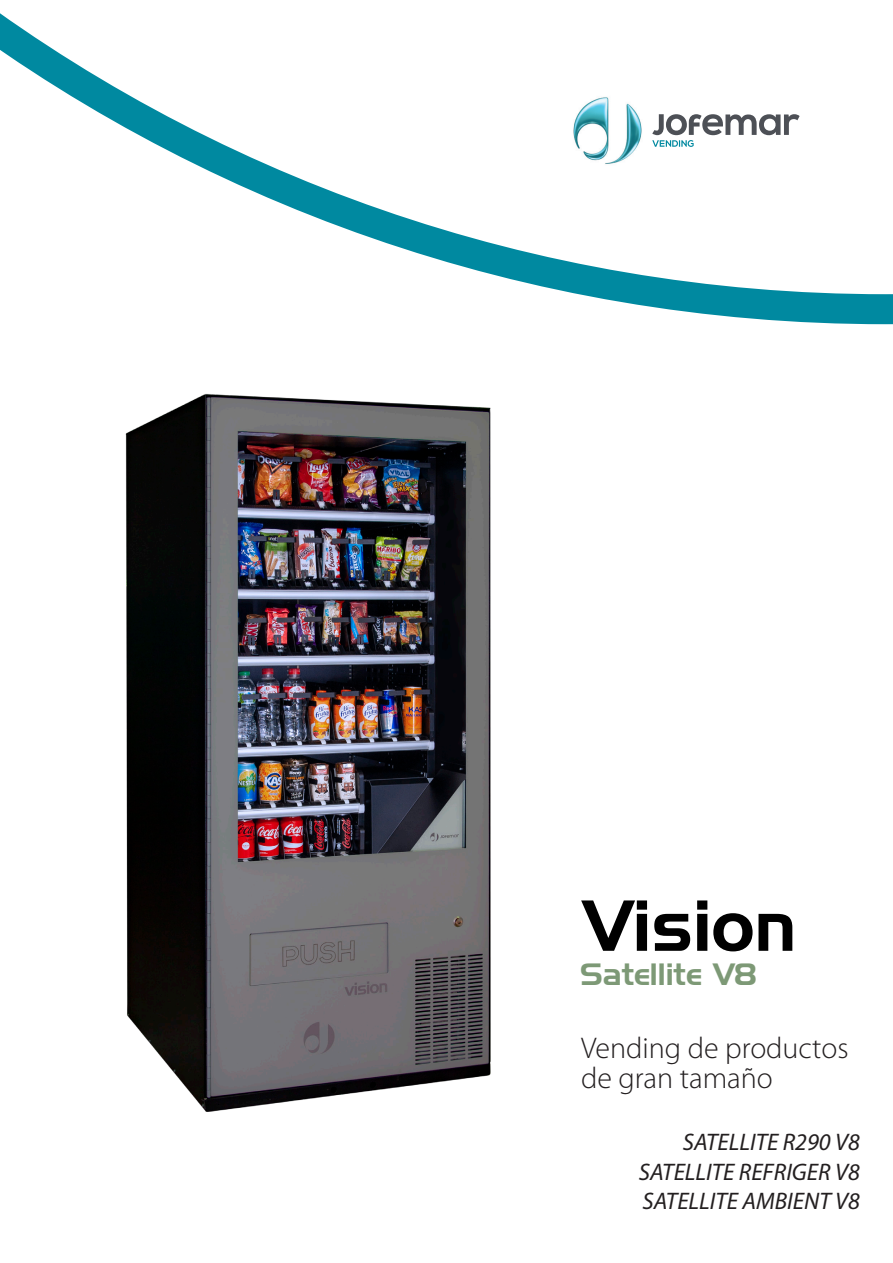
<style>
.page{position:relative;width:893px;height:1263px;background:#fff}
.page>*{position:absolute;margin:0;border:0;box-sizing:border-box;transform-origin:0 0}
.t1{font:300 30px "Myriad Pro";color:#231f20}
.t2{font:30px "Handel Gothic BT";color:#7d9976}
.t3{font:italic 24px "Myriad Pro";color:#231f20}
</style>
<div class="page">
<svg style="left:0;top:13px;width:893px;height:311px"></svg>
<svg style="left:581px;top:900px;width:211px;height:51px"></svg>
<img style="left:125px;top:394px;width:366px;height:718px">
<img style="left:570px;top:94px;width:74px;height:74px">
<svg style="left:652px;top:114px;width:148px;height:33px"></svg>
<p class="t2" style="left:580px;top:956px;width:178px">Satellite V8</p>
<p class="t1" style="left:581px;top:1032px;width:269px">Vending de productos</p>
<p class="t1" style="left:581px;top:1062px;width:193px">de gran tamaño</p>
<p class="t3" style="left:683px;top:1127px;width:178px">SATELLITE R290 V8</p>
<p class="t3" style="left:639px;top:1157px;width:222px">SATELLITE REFRIGER V8</p>
<p class="t3" style="left:643px;top:1186px;width:219px">SATELLITE AMBIENT V8</p>
</div>
